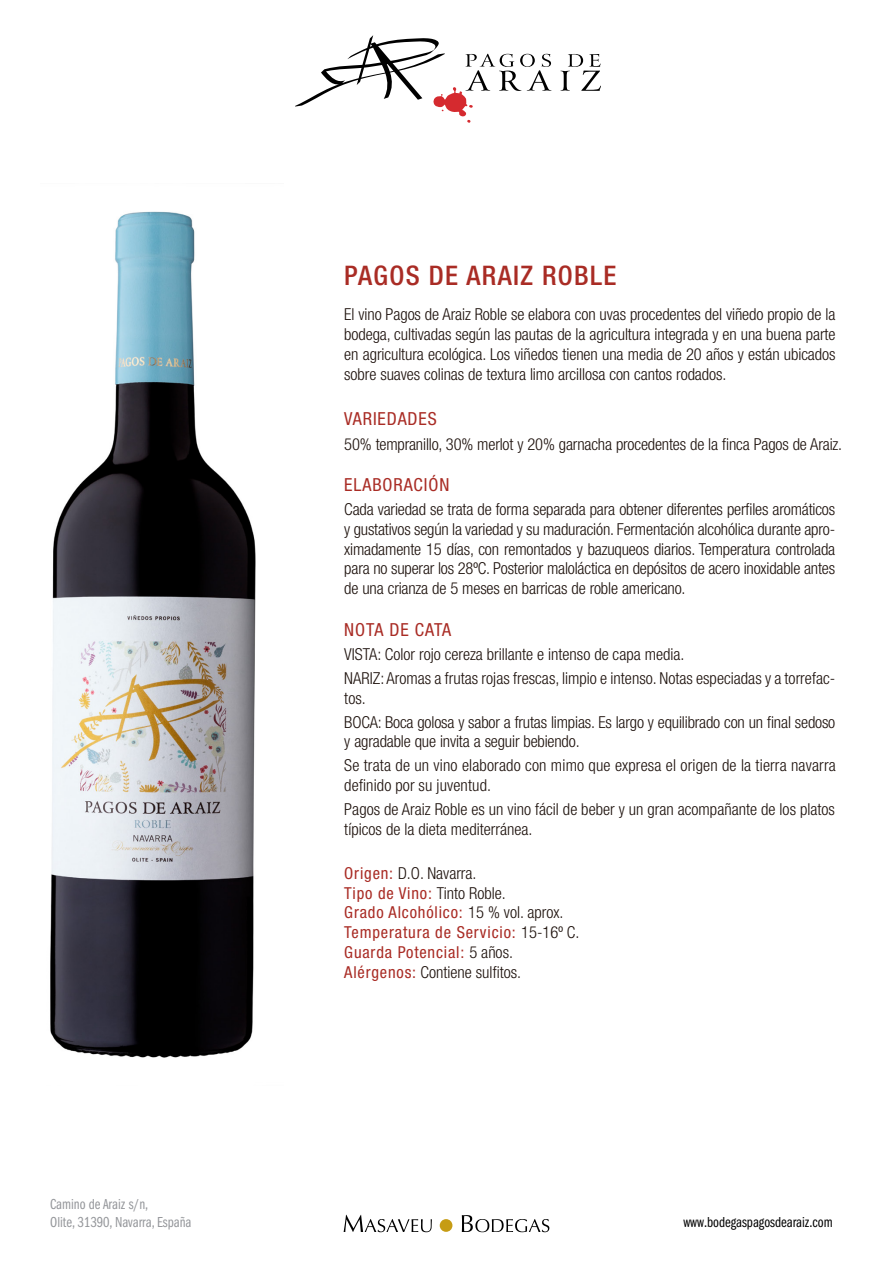
<style>
.page{position:relative;width:893px;height:1263px;background:#fff}
.page>*{position:absolute;margin:0;border:0;box-sizing:border-box;transform-origin:0 0}
.t1{font:500 condensed 27px "Helvetica Neue LT Std";letter-spacing:.05em;color:#a92c25}
.t2{font:condensed 18px "Helvetica Neue LT Std";letter-spacing:.05em;color:#a92c25}
.t3{font:300 condensed 16.5px/19.8px "Helvetica Neue LT Std";color:#1e120d}
.t4{font:condensed 16.5px/19.8px "Helvetica Neue LT Std";letter-spacing:.05em;color:#a92c25}
.t5{font:15px/18px "ITC Franklin Gothic Std Bk Cp";color:#94969a}
.t6{font:15px "ITC Franklin Gothic Std Bk Cp";color:#000}
.s1{font-weight:300;color:#1e120d}
</style>
<div class="page">
<img style="left:50px;top:211px;width:206px;height:847px">
<div style="left:440px;top:1219px;width:12px;height:13px;background:#c69c14;border-radius:50%"></div>
<svg style="left:344px;top:1215px;width:88px;height:17px"></svg>
<svg style="left:462px;top:1215px;width:87px;height:17px"></svg>
<svg style="left:295px;top:35px;width:306px;height:88px"></svg>
<p class="t5" style="left:50px;top:1196px;width:143px">Camino de Araiz s/n,<br>Olite, 31390, Navarra, España</p>
<h1 class="t1" style="left:344px;top:260px;width:274px">PAGOS DE ARAIZ ROBLE</h1>
<p class="t3" style="left:344px;top:304px;width:493px;text-align:justify">El vino Pagos de Araiz Roble se elabora con uvas procedentes del viñedo propio de la bodega, cultivadas según las pautas de la agricultura integrada y en una buena parte en agricultura ecológica. Los viñedos tienen una media de 20 años y están ubicados sobre suaves colinas de textura limo arcillosa con cantos rodados.</p>
<p class="t2" style="left:344px;top:409px;width:94px">VARIEDADES</p>
<p class="t3" style="left:344px;top:434px;width:499px">50% tempranillo, 30% merlot y 20% garnacha procedentes de la finca Pagos de Araiz.</p>
<p class="t2" style="left:344px;top:474px;width:107px">ELABORACIÓN</p>
<p class="t3" style="left:344px;top:499px;width:492px;text-align:justify">Cada variedad se trata de forma separada para obtener diferentes perfiles aromáticos y gustativos según la variedad y su maduración. Fermentación alcohólica durante apro&shy;ximadamente 15 días, con remontados y bazuqueos diarios. Temperatura controlada para no superar los 28ºC. Posterior maloláctica en depósitos de acero inoxidable antes de una crianza de 5 meses en barricas de roble americano.</p>
<p class="t2" style="left:344px;top:619px;width:108px">NOTA DE CATA</p>
<p class="t3" style="left:344px;top:642px;width:492px;line-height:24px">VISTA: Color rojo cereza brillante e intenso de capa media.<br>NARIZ: Aromas a frutas rojas frescas, limpio e intenso. Notas especiadas y a torrefac-</p>
<p class="t3" style="left:344px;top:685px;width:492px;line-height:24px">tos.<br>BOCA: Boca golosa y sabor a frutas limpias. Es largo y equilibrado con un final sedoso</p>
<p class="t3" style="left:344px;top:729px;width:493px;line-height:24px">y agradable que invita a seguir bebiendo.<br>Se trata de un vino elaborado con mimo que expresa el origen de la tierra navarra</p>
<p class="t3" style="left:344px;top:773px;width:492px;line-height:24px">definido por su juventud.<br>Pagos de Araiz Roble es un vino fácil de beber y un gran acompañante de los platos</p>
<p class="t3" style="left:344px;top:819px;width:190px">típicos de la dieta mediterránea.</p>
<p class="t4" style="left:344px;top:863px;width:237px">Origen: <span class="s1">D.O. Navarra.<br></span>Tipo de Vino: <span class="s1">Tinto Roble.<br></span>Grado Alcohólico: <span class="s1">15 % vol. aprox.<br></span>Temperatura de Servicio: <span class="s1">15-16º C.<br></span>Guarda Potencial: <span class="s1">5 años.<br></span>Alérgenos: <span class="s1">Contiene sulfitos.</span></p>
<p class="t6" style="left:683px;top:1214px;width:151px">www.bodegaspagosdearaiz.com</p>
</div>
